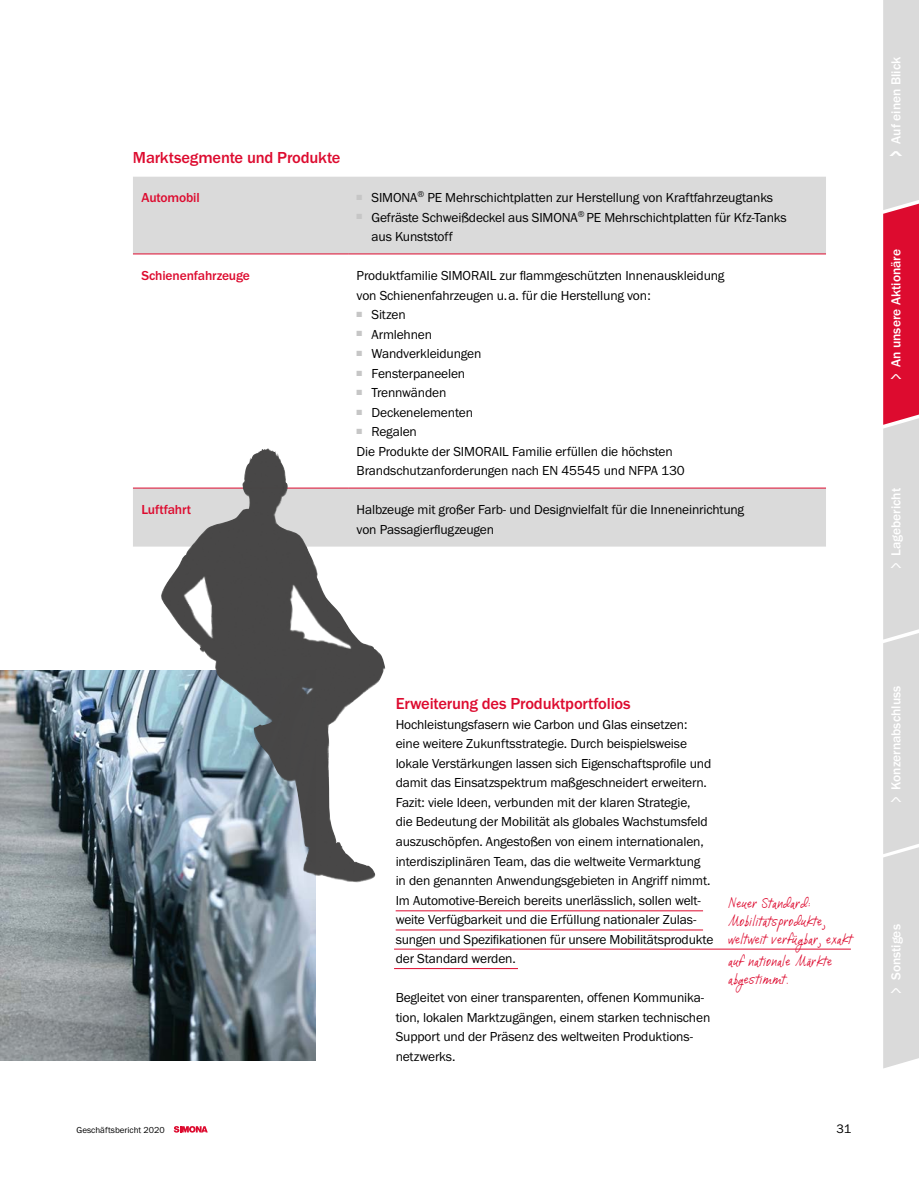
<style>
.page{position:relative;width:919px;height:1187px;background:#fff}
.page>*{position:absolute;margin:0;border:0;box-sizing:border-box;transform-origin:0 0}
.t1{font:500 16.5px "Franklin Gothic URW";letter-spacing:-.01em;color:#dd0b2f}
.t2{font:13.5px/19.5px "Franklin Gothic URW Boo";letter-spacing:-.01em;color:#000}
.t3{font:13.5px/18px "DJBI Love Me Some Brook";letter-spacing:.04em;color:#dd0b2f;scale:.76 1}
.t4{font:500 13.5px "Franklin Gothic URW";color:#fff}
.t5{font:500 13.5px "Franklin Gothic URW";letter-spacing:-.01em;color:#dd0b2f}
.t6{font:12.75px "Franklin Gothic URW Boo";color:#000}
.t7{font:9px "Franklin Gothic URW Boo";color:#000}
.s1{font-family:"Franklin Gothic URW Dem";font-weight:400;font-size:22.5px}
.s2{font-family:"Franklin Gothic URW Boo";font-weight:400;font-size:22.5px}
</style>
<div class="page">
<svg style="left:174px;top:1126px;width:34px;height:6px"></svg>
<img style="left:0;top:670px;width:316px;height:390px">
<div style="left:133px;top:177px;width:693px;height:76px;background:#dadada"></div>
<div style="left:133px;top:488px;width:693px;height:58px;background:#dadada"></div>
<hr style="left:133px;top:253px;width:215px;height:1px;background:#dd0b2f">
<hr style="left:348px;top:253px;width:478px;height:1px;background:#dd0b2f">
<hr style="left:133px;top:487px;width:215px;height:1px;background:#dd0b2f">
<hr style="left:348px;top:487px;width:478px;height:1px;background:#dd0b2f">
<img style="left:160px;top:448px;width:225px;height:434px">
<hr style="left:395px;top:910px;width:308px;height:1px;background:#dd0b2f">
<hr style="left:395px;top:929px;width:308px;height:1px;background:#dd0b2f">
<hr style="left:394px;top:948px;width:456px;height:1px;background:#dd0b2f">
<hr style="left:394px;top:968px;width:124px;height:1px;background:#dd0b2f">
<svg style="left:883px;top:0;width:35px;height:1068px;background:#dbb2b9"></svg>
<p class="t1" style="left:133px;top:147px;width:209px">Marktsegmente und Produkte</p>
<p class="t5" style="left:141px;top:189px;width:60px">Automobil</p>
<p class="t2" style="left:356px;top:188px;width:418px"><sup>■</sup> SIMONA<sup>®</sup> PE Mehrschichtplatten zur Herstellung von Kraftfahrzeugtanks</p>
<p class="t2" style="left:371px;top:207px;width:416px;text-indent:-15px"><sup>■</sup> Gefräste Schweißdeckel aus SIMONA<sup>®</sup> PE Mehrschichtplatten für Kfz-Tanks aus Kunststoff</p>
<p class="t5" style="left:141px;top:267px;width:110px">Schienenfahrzeuge</p>
<p class="t2" style="left:356px;top:266px;width:369px">Produktfamilie SIMORAIL zur flammgeschützten Innenauskleidung von Schienenfahrzeugen u.a. für die Herstellung von:</p>
<p class="t2" style="left:356px;top:305px;width:51px"><sup>■</sup> Sitzen</p>
<p class="t2" style="left:356px;top:324px;width:77px"><sup>■</sup> Armlehnen</p>
<p class="t2" style="left:356px;top:344px;width:126px"><sup>■</sup> Wandverkleidungen</p>
<p class="t2" style="left:356px;top:363px;width:110px"><sup>■</sup> Fensterpaneelen</p>
<p class="t2" style="left:356px;top:383px;width:91px"><sup>■</sup> Trennwänden</p>
<p class="t2" style="left:356px;top:402px;width:118px"><sup>■</sup> Deckenelementen</p>
<p class="t2" style="left:356px;top:422px;width:330px"><sup>■</sup> Regalen<br>Die Produkte der SIMORAIL Familie erfüllen die höchsten<br>Brandschutzanforderungen nach EN 45545 und NFPA 130</p>
<p class="t5" style="left:141px;top:501px;width:51px">Luftfahrt</p>
<p class="t2" style="left:356px;top:500px;width:389px">Halbzeuge mit großer Farb- und Designvielfalt für die Inneneinrichtung von Passagierflugzeugen</p>
<p class="t4" style="left:887px;top:157px;width:102px;rotate:-90deg"><span class="s1">&gt;</span> Auf einen Blick</p>
<p class="t4" style="left:887px;top:380px;width:133px;rotate:-90deg"><span class="s2">&gt;</span> An unsere Aktionäre</p>
<p class="t4" style="left:887px;top:569px;width:83px;rotate:-90deg"><span class="s2">&gt;</span> Lagebericht</p>
<p class="t1" style="left:395px;top:693px;width:236px">Erweiterung des Produktportfolios</p>
<p class="t2" style="left:395px;top:714px;width:319px">Hochleistungsfasern wie Carbon und Glas einsetzen: eine weitere Zukunftsstrategie. Durch beispielsweise lokale Verstärkungen lassen sich Eigenschaftsprofile und damit das Einsatzspektrum maßgeschneidert erweitern.<br>Fazit: viele Ideen, verbunden mit der klaren Strategie,<br>die Bedeutung der Mobilität als globales Wachstumsfeld auszuschöpfen. Angestoßen von einem internationalen, interdisziplinären Team, das die weltweite Vermarktung in den genannten Anwendungsgebieten in Angriff nimmt.<br>Im Automotive-Bereich bereits unerlässlich, sollen welt&shy;weite Verfügbarkeit und die Erfüllung nationaler Zulas&shy;sungen und Spezifikationen für unsere Mobilitätsprodukte der Standard werden.</p>
<p class="t2" style="left:395px;top:987px;width:316px">Begleitet von einer transparenten, offenen Kommunika&shy;tion, lokalen Marktzugängen, einem starken technischen Support und der Präsenz des weltweiten Produktions&shy;netzwerks.</p>
<p class="t3" style="left:728px;top:893px;width:164px">Neuer Standard:<br>Mobilitätsprodukte, weltweit verfügbar, exakt</p>
<p class="t3" style="left:728px;top:952px;width:138px">auf nationale Märkte abgestimmt.</p>
<p class="t7" style="left:77px;top:1123px;width:90px">Geschäftsbericht 2020</p>
<p class="t6" style="left:836px;top:1120px;width:16px">31</p>
<p class="t4" style="left:887px;top:803px;width:119px;rotate:-90deg"><span class="s2">&gt;</span> Konzernabschluss</p>
<p class="t4" style="left:887px;top:993px;width:71px;rotate:-90deg"><span class="s2">&gt;</span> Sonstiges</p>
</div>
